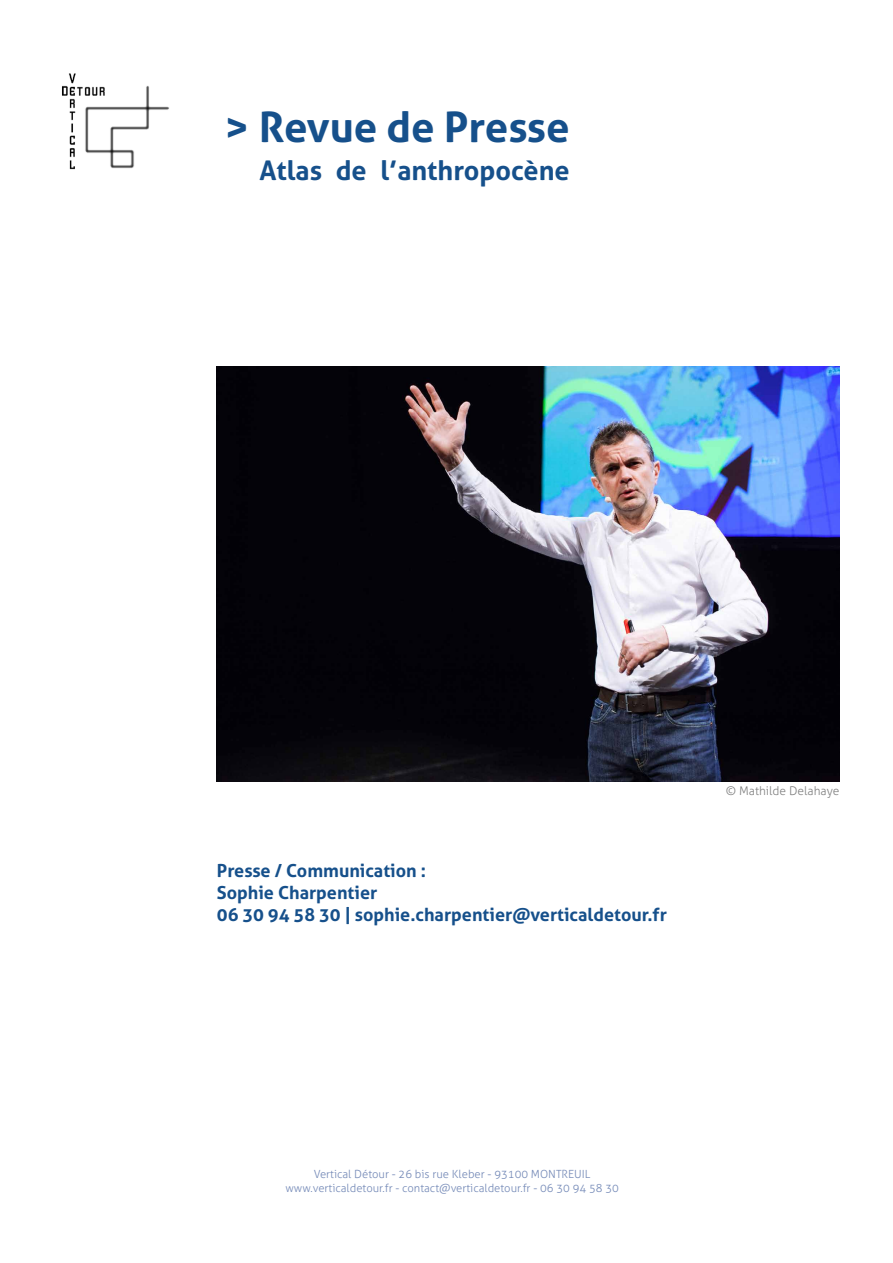
<style>
.page{position:relative;width:893px;height:1263px;background:#fff}
.page>*{position:absolute;margin:0;border:0;box-sizing:border-box;transform-origin:0 0}
.t1{font:700 42px "Aller";color:#16508b}
.t2{font:700 27px "Aller";color:#16508b}
.t3{font:700 18px/21.6px "Aller";color:#16508b}
.t4{font:300 12px "Aller";color:#818181}
.t5{font:300 11.25px/13.5px "Aller";color:#768bb8;text-align:center}
</style>
<div class="page">
<img style="left:62px;top:73px;width:107px;height:97px">
<img style="left:217px;top:366px;width:622px;height:415px">
<h1 class="t1" style="left:224px;top:101px;width:347px">&gt; Revue de Presse</h1>
<h2 class="t2" style="left:259px;top:153px;width:312px">Atlas de l’anthropocène</h2>
<h3 class="t3" style="left:217px;top:860px;width:452px">Presse / Communication :<br>Sophie Charpentier<br>06 30 94 58 30 | sophie.charpentier@verticaldetour.fr</h3>
<p class="t4" style="left:726px;top:783px;width:115px">© Mathilde Delahaye</p>
<p class="t5" style="left:285px;top:1168px;width:335px">Vertical Détour - 26 bis rue Kleber - 93100 MONTREUIL www.verticaldetour.fr - contact@verticaldetour.fr - 06 30 94 58 30</p>
</div>
